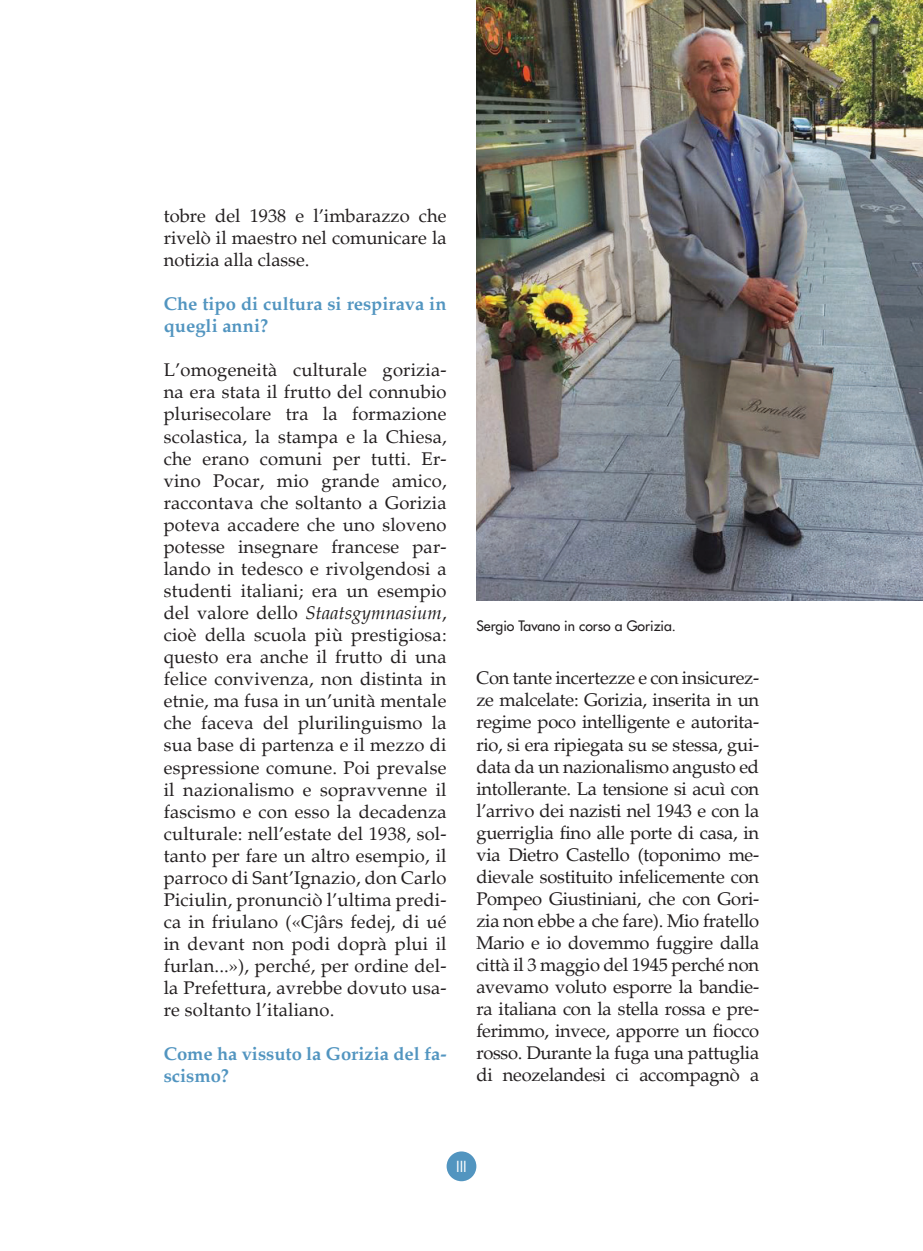
<style>
.page{position:relative;width:923px;height:1251px;background:#fff}
.page>*{position:absolute;margin:0;border:0;box-sizing:border-box;transform-origin:0 0}
.t1{font:18.38px/22.1px "Palatino";color:#231f20;text-align:justify}
.t2{font:700 18.38px/22.1px "Palatino";color:#5295c0}
.t3{font:14.88px "Futura";color:#fff}
.t4{font:14px "Futura";color:#231f20}
.s1{font-style:italic}
</style>
<div class="page">
<img style="left:476px;top:0;width:447px;height:600px">
<div style="left:446px;top:1151px;width:30px;height:29px;background:#5295c0;border-radius:50%"></div>
<p class="t1" style="left:164px;top:205px;width:284px">tobre del 1938 e l’imbarazzo che rivelò il maestro nel comunicare la notizia alla classe.</p>
<p class="t2" style="left:164px;top:293px;width:284px">Che tipo di cultura si respirava in quegli anni?</p>
<p class="t1" style="left:164px;top:359px;width:284px">L’omogeneità culturale gorizia&shy;na era stata il frutto del connubio plurisecolare tra la formazione scolastica, la stampa e la Chiesa, che erano comuni per tutti. Er&shy;vino Pocar, mio grande amico, raccontava che soltanto a Gorizia poteva accadere che uno sloveno potesse insegnare francese par&shy;lando in tedesco e rivolgendosi a studenti italiani; era un esempio del valore dello <span class="s1">Staatsgymnasium</span>, cioè della scuola più prestigiosa: questo era anche il frutto di una felice convivenza, non distinta in etnie, ma fusa in un’unità mentale che faceva del plurilinguismo la sua base di partenza e il mezzo di espressione comune. Poi prevalse il nazionalismo e sopravvenne il fascismo e con esso la decadenza culturale: nell’estate del 1938, sol&shy;tanto per fare un altro esempio, il parroco di Sant’Ignazio, don Carlo Piciulin, pronunciò l’ultima predi&shy;ca in friulano («Cjârs fedej, di ué in devant non podi doprà plui il furlan...»), perché, per ordine del&shy;la Prefettura, avrebbe dovuto usa&shy;re soltanto l’italiano.</p>
<p class="t2" style="left:164px;top:1043px;width:284px">Come ha vissuto la Gorizia del fa&shy;scismo?</p>
<p class="t4" style="left:476px;top:616px;width:201px">Sergio Tavano in corso a Gorizia.</p>
<p class="t1" style="left:476px;top:667px;width:284px">Con tante incertezze e con insicurez&shy;ze malcelate: Gorizia, inserita in un regime poco intelligente e autorita&shy;rio, si era ripiegata su se stessa, gui&shy;data da un nazionalismo angusto ed intollerante. La tensione si acuì con l’arrivo dei nazisti nel 1943 e con la guerriglia fino alle porte di casa, in via Dietro Castello (toponimo me&shy;dievale sostituito infelicemente con Pompeo Giustiniani, che con Gori&shy;zia non ebbe a che fare). Mio fratello Mario e io dovemmo fuggire dalla città il 3 maggio del 1945 perché non avevamo voluto esporre la bandie&shy;ra italiana con la stella rossa e pre&shy;ferimmo, invece, apporre un fiocco rosso. Durante la fuga una pattuglia di neozelandesi ci accompagnò a</p>
<p class="t3" style="left:456px;top:1156px;width:12px">III</p>
</div>
